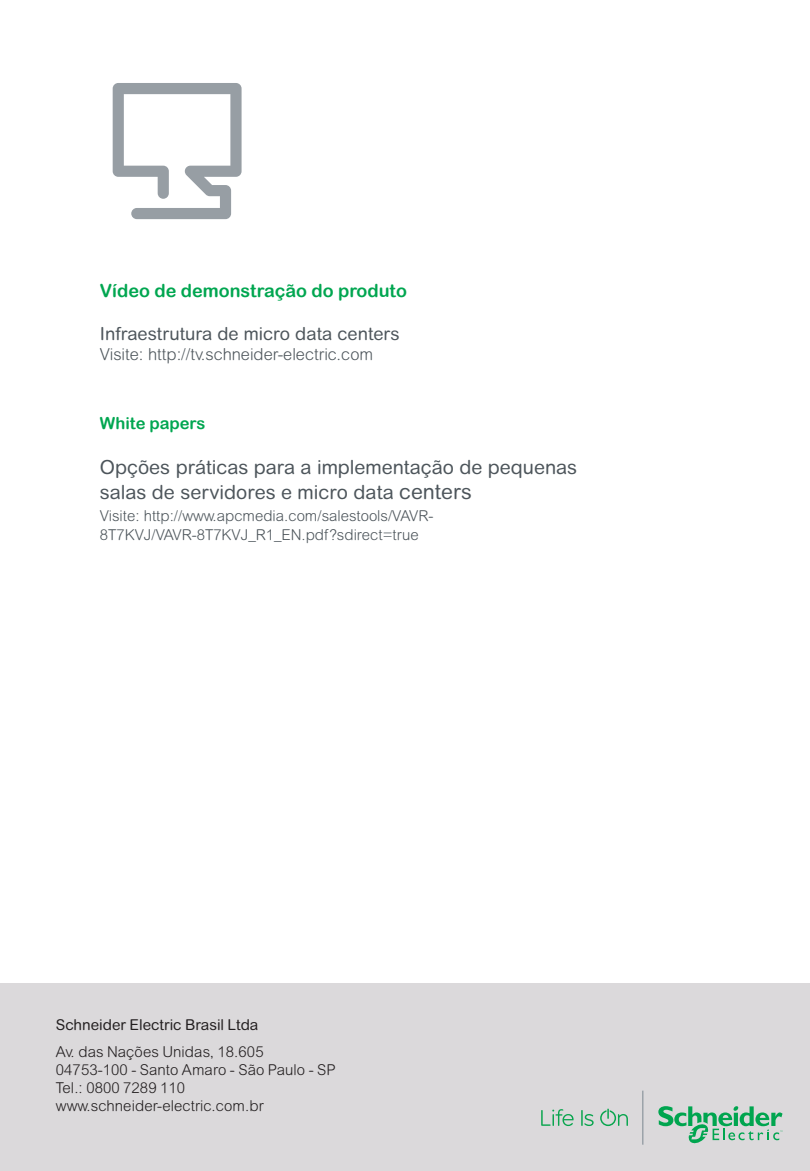
<style>
.page{position:relative;width:810px;height:1171px;background:#fff}
.page>*{position:absolute;margin:0;border:0;box-sizing:border-box;transform-origin:0 0}
.t1{font:19.5px/25.2px "Arial Rounded MT Std";color:#4d555b}
.t2{font:18px "Arial Rounded MT Std";color:#4d555b}
.t3{font:18px "Arial Rounded MT Bold";color:#00a650}
.t4{font:300 16.5px "Arial Rounded MT Std";color:#4d555b}
.t5{font:16.5px "Arial Rounded MT Bold";color:#00a650}
.t6{font:300 15px/18px "Arial Rounded MT Std";letter-spacing:.005em;color:#231f20}
.t7{font:300 15px/18px "Arial Rounded MT Std";color:#4d555b}
.t8{font:15px "Arial Rounded MT Std";color:#231f20}
.s1{font-size:21px}
</style>
<div class="page">
<div style="left:0;top:983px;width:810px;height:187px;background:#dbd9db"></div>
<svg style="left:113px;top:83px;width:129px;height:136px"></svg>
<svg style="left:658px;top:1106px;width:125px;height:38px"></svg>
<svg style="left:541px;top:1109px;width:33px;height:16px"></svg>
<svg style="left:581px;top:1110px;width:13px;height:15px"></svg>
<svg style="left:600px;top:1108px;width:28px;height:17px"></svg>
<hr style="left:642px;top:1090px;width:2px;height:54px;background:#979ea5">
<p class="t3" style="left:100px;top:280px;width:308px">Vídeo de demonstração do produto</p>
<p class="t2" style="left:100px;top:327px;width:301px">Infraestrutura de micro data centers</p>
<p class="t4" style="left:100px;top:348px;width:275px">Visite: http://tv.schneider-electric.com</p>
<p class="t5" style="left:100px;top:413px;width:107px">White papers</p>
<h1 class="t1" style="left:100px;top:456px;width:479px">Opções práticas para a implementação de pequenas salas de servidores e micro data <span class="s1">centers</span></h1>
<p class="t7" style="left:100px;top:509px;width:335px">Visite: http://www.apcmedia.com/salestools/VAVR-<br>8T7KVJ/VAVR-8T7KVJ_R1_EN.pdf?sdirect=true</p>
<p class="t8" style="left:56px;top:1018px;width:204px">Schneider Electric Brasil Ltda</p>
<p class="t6" style="left:56px;top:1044px;width:281px">Av. das Nações Unidas, 18.605<br>04753-100 - Santo Amaro - São Paulo - SP<br>Tel.: 0800 7289 110 www.schneider-electric.com.br</p>
</div>
